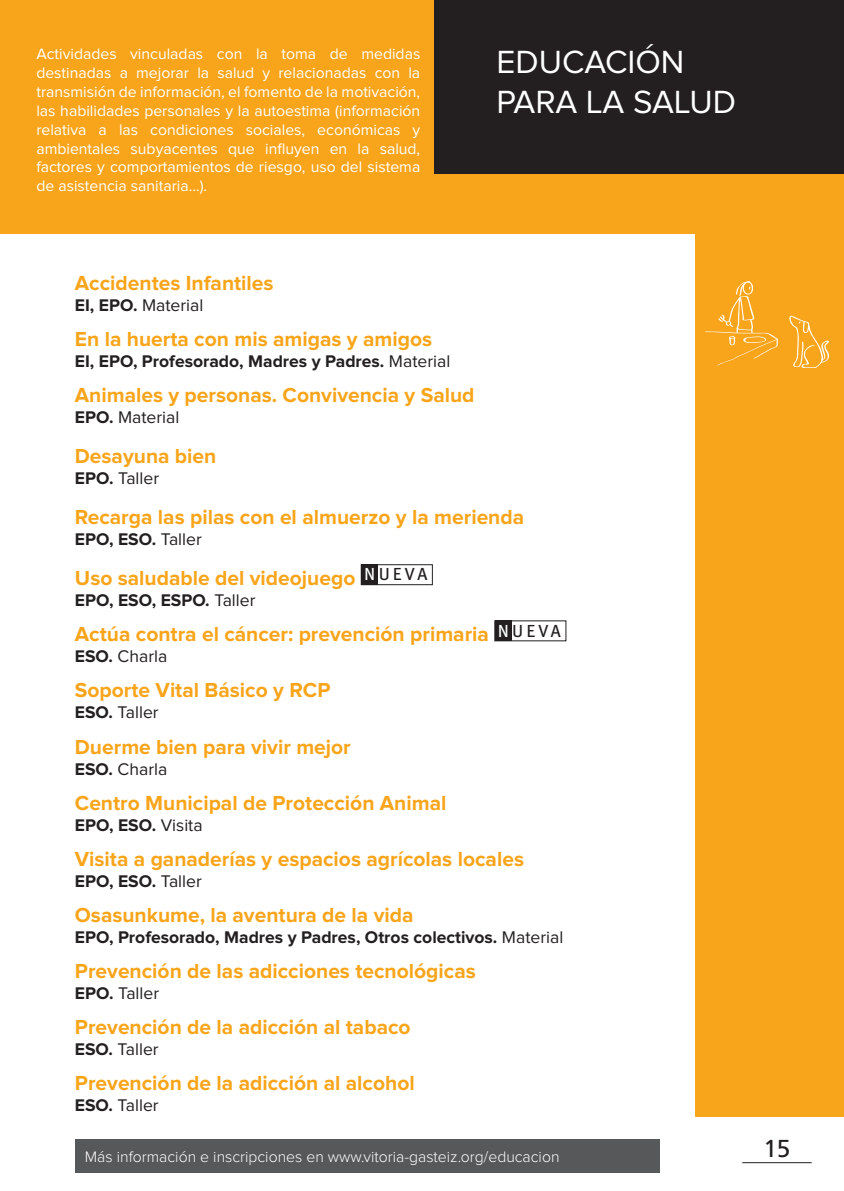
<style>
.page{position:relative;width:844px;height:1191px;background:#fff}
.page>*{position:absolute;margin:0;border:0;box-sizing:border-box;transform-origin:0 0}
.t1{font:33.25px/39.9px "Proxima Nova";color:#fff}
.t2{font:24.5px "Frutiger LT Std";color:#231f20}
.t3{font:700 21px "Proxima Nova";color:#f9a51b}
.t4{font:700 17.5px "Proxima Nova";color:#231f20}
.t5{font:17.5px "Proxima Nova";color:#231f20}
.t6{font:15.75px/18.9px "Proxima Nova";color:#fff;text-align:justify}
.t7{font:300 15.75px "Proxima Nova";color:#fff}
.s1{font-weight:700}
.s2{font-weight:400}
</style>
<div class="page">
<hr style="left:742px;top:1162px;width:69px;height:1px;background:#231f20">
<div style="left:75px;top:1138px;width:584px;height:34px;background:#57585a"></div>
<div style="left:694px;top:0;width:149px;height:1116px;background:#f9a51b"></div>
<div style="left:0;top:0;width:843px;height:233px;background:#f9a51b"></div>
<div style="left:434px;top:0;width:409px;height:174px;background:#231f20"></div>
<svg style="left:705px;top:281px;width:73px;height:84px"></svg>
<svg style="left:789px;top:315px;width:40px;height:53px"></svg>
<div style="left:361px;top:564px;width:16px;height:21px;background:#231f20"></div>
<div style="left:361px;top:564px;width:71px;height:21px;border:1px solid #231f20"></div>
<div style="left:494px;top:620px;width:17px;height:21px;background:#231f20"></div>
<div style="left:494px;top:620px;width:72px;height:21px;border:1px solid #231f20"></div>
<p class="t6" style="left:36px;top:45px;width:385px">Actividades vinculadas con la toma de medidas destinadas a mejorar la salud y relacionadas con la transmisión de información, el fomento de la motivación, las habilidades personales y la autoestima (información relativa a las condiciones sociales, económicas y ambientales subyacentes que influyen en la salud, factores y comportamientos de riesgo, uso del sistema de asistencia sanitaria...).</p>
<h1 class="t1" style="left:496px;top:43px;width:241px">EDUCACIÓN<br>PARA LA SALUD</h1>
<p class="t3" style="left:75px;top:273px;width:200px">Accidentes Infantiles</p>
<p class="t5" style="left:75px;top:297px;width:130px"><span class="s1">EI, EPO.</span> Material</p>
<p class="t3" style="left:75px;top:329px;width:358px">En la huerta con mis amigas y amigos</p>
<p class="t4" style="left:75px;top:353px;width:377px">EI, EPO, Profesorado, Madres y Padres. <span class="s2">Material</span></p>
<p class="t3" style="left:75px;top:385px;width:401px">Animales y personas. Convivencia y Salud</p>
<p class="t5" style="left:75px;top:409px;width:106px"><span class="s1">EPO.</span> Material</p>
<p class="t3" style="left:75px;top:446px;width:143px">Desayuna bien</p>
<p class="t5" style="left:75px;top:470px;width:86px"><span class="s1">EPO.</span> Taller</p>
<p class="t3" style="left:75px;top:507px;width:450px">Recarga las pilas con el almuerzo y la merienda</p>
<p class="t4" style="left:75px;top:531px;width:128px">EPO, ESO. <span class="s2">Taller</span></p>
<p class="t3" style="left:75px;top:568px;width:354px">Uso saludable del videojuego <sup>N</sup> <sup>U</sup> <sup>E</sup> <sup>VA</sup></p>
<p class="t4" style="left:75px;top:592px;width:182px">EPO, ESO, ESPO. <span class="s2">Taller</span></p>
<p class="t3" style="left:75px;top:624px;width:487px">Actúa contra el cáncer: prevención primaria <sup>N</sup> <sup>U</sup> <sup>E</sup> <sup>VA</sup></p>
<p class="t5" style="left:75px;top:648px;width:94px"><span class="s1">ESO.</span> Charla</p>
<p class="t3" style="left:75px;top:681px;width:257px">Soporte Vital Básico y RCP</p>
<p class="t5" style="left:75px;top:704px;width:85px"><span class="s1">ESO.</span> Taller</p>
<p class="t3" style="left:75px;top:737px;width:277px">Duerme bien para vivir mejor</p>
<p class="t5" style="left:75px;top:760px;width:94px"><span class="s1">ESO.</span> Charla</p>
<p class="t3" style="left:75px;top:793px;width:373px">Centro Municipal de Protección Animal</p>
<p class="t4" style="left:75px;top:817px;width:129px">EPO, ESO. <span class="s2">Visita</span></p>
<p class="t3" style="left:75px;top:849px;width:450px">Visita a ganaderías y espacios agrícolas locales</p>
<p class="t4" style="left:75px;top:873px;width:128px">EPO, ESO. <span class="s2">Taller</span></p>
<p class="t3" style="left:75px;top:905px;width:340px">Osasunkume, la aventura de la vida</p>
<p class="t4" style="left:75px;top:929px;width:490px">EPO, Profesorado, Madres y Padres, Otros colectivos. <span class="s2">Material</span></p>
<p class="t3" style="left:75px;top:961px;width:402px">Prevención de las adicciones tecnológicas</p>
<p class="t5" style="left:75px;top:985px;width:86px"><span class="s1">EPO.</span> Taller</p>
<p class="t3" style="left:75px;top:1017px;width:337px">Prevención de la adicción al tabaco</p>
<p class="t5" style="left:75px;top:1041px;width:85px"><span class="s1">ESO.</span> Taller</p>
<p class="t3" style="left:75px;top:1073px;width:341px">Prevención de la adicción al alcohol</p>
<p class="t5" style="left:75px;top:1097px;width:85px"><span class="s1">ESO.</span> Taller</p>
<p class="t7" style="left:85px;top:1149px;width:476px">Más información e inscripciones en www.vitoria-gasteiz.org/educacion</p>
<p class="t2" style="left:763px;top:1134px;width:29px">15</p>
</div>
